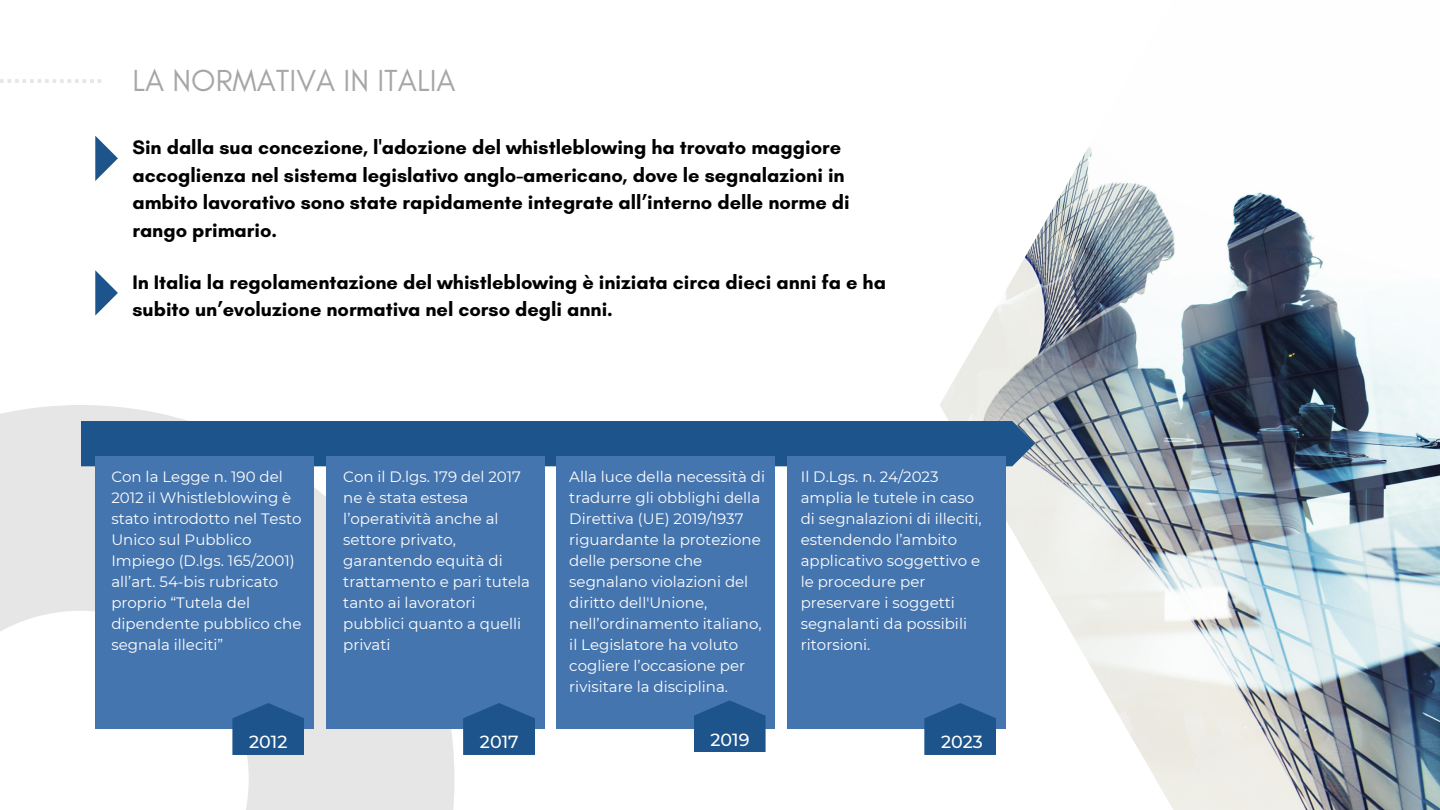
<style>
.page{position:relative;width:1440px;height:810px;background:#fff}
.page>*{position:absolute;margin:0;border:0;box-sizing:border-box;transform-origin:0 0}
.t1{font:31px "Glacial Indifference";color:#a6a6a6}
.t2{font:700 20px/27.8px "Glacial Indifference";color:#000}
.t3{font:500 17.5px "Montserrat";color:#fff}
.t4{font:15px/21px "Montserrat";color:#fff}
</style>
<div class="page">
<svg style="left:0;top:405px;width:455px;height:405px;fill:#e6e6e7"></svg>
<img style="left:940px;top:147px;width:500px;height:663px">
<svg style="left:0;top:79px;width:101px;height:4px"></svg>
<svg style="left:95px;top:136px;width:23px;height:45px"></svg>
<svg style="left:95px;top:270px;width:23px;height:46px"></svg>
<div style="left:81px;top:421px;width:954px;height:45px;background:#1c548b"></div>
<div style="left:95px;top:456px;width:219px;height:273px;background:#4575af"></div>
<div style="left:326px;top:456px;width:218px;height:273px;background:#4575af"></div>
<div style="left:557px;top:456px;width:218px;height:273px;background:#4575af"></div>
<div style="left:787px;top:456px;width:218px;height:273px;background:#4575af"></div>
<svg style="left:232px;top:703px;width:72px;height:52px;background:#225990"></svg>
<svg style="left:463px;top:703px;width:72px;height:52px;background:#225990"></svg>
<svg style="left:694px;top:700px;width:72px;height:52px"></svg>
<svg style="left:924px;top:703px;width:72px;height:52px;background:#225990"></svg>
<p class="t1" style="left:132px;top:61px;width:325px">LA NORMATIVA IN ITALIA</p>
<p class="t2" style="left:132px;top:133px;width:719px">Sin dalla sua concezione, l'adozione del whistleblowing ha trovato maggiore accoglienza nel sistema legislativo anglo-americano, dove le segnalazioni in ambito lavorativo sono state rapidamente integrate all’interno delle norme di rango primario.</p>
<p class="t2" style="left:132px;top:268px;width:755px">In Italia la regolamentazione del whistleblowing è iniziata circa dieci anni fa e ha subito un’evoluzione normativa nel corso degli anni.</p>
<p class="t4" style="left:111px;top:466px;width:192px">Con la Legge n. 190 del<br>2012 il Whistleblowing è stato introdotto nel Testo<br>Unico sul Pubblico<br>Impiego (D.lgs. 165/2001) all’art. 54-bis rubricato proprio “Tutela del dipendente pubblico che segnala illeciti”</p>
<p class="t4" style="left:343px;top:466px;width:188px">Con il D.lgs. 179 del 2017 ne è stata estesa l’operatività anche al settore privato, garantendo equità di trattamento e pari tutela tanto ai lavoratori pubblici quanto a quelli privati</p>
<p class="t4" style="left:569px;top:466px;width:197px">Alla luce della necessità di tradurre gli obblighi della<br>Direttiva (UE) 2019/1937 riguardante la protezione delle persone che segnalano violazioni del diritto dell'Unione, nell’ordinamento italiano, il Legislatore ha voluto cogliere l’occasione per rivisitare la disciplina.</p>
<p class="t4" style="left:801px;top:466px;width:183px">Il D.Lgs. n. 24/2023 amplia le tutele in caso di segnalazioni di illeciti, estendendo l’ambito applicativo soggettivo e le procedure per preservare i soggetti segnalanti da possibili ritorsioni.</p>
<p class="t3" style="left:249px;top:731px;width:40px">2012</p>
<p class="t3" style="left:480px;top:731px;width:40px">2017</p>
<p class="t3" style="left:710px;top:729px;width:41px">2019</p>
<p class="t3" style="left:941px;top:731px;width:43px">2023</p>
</div>
